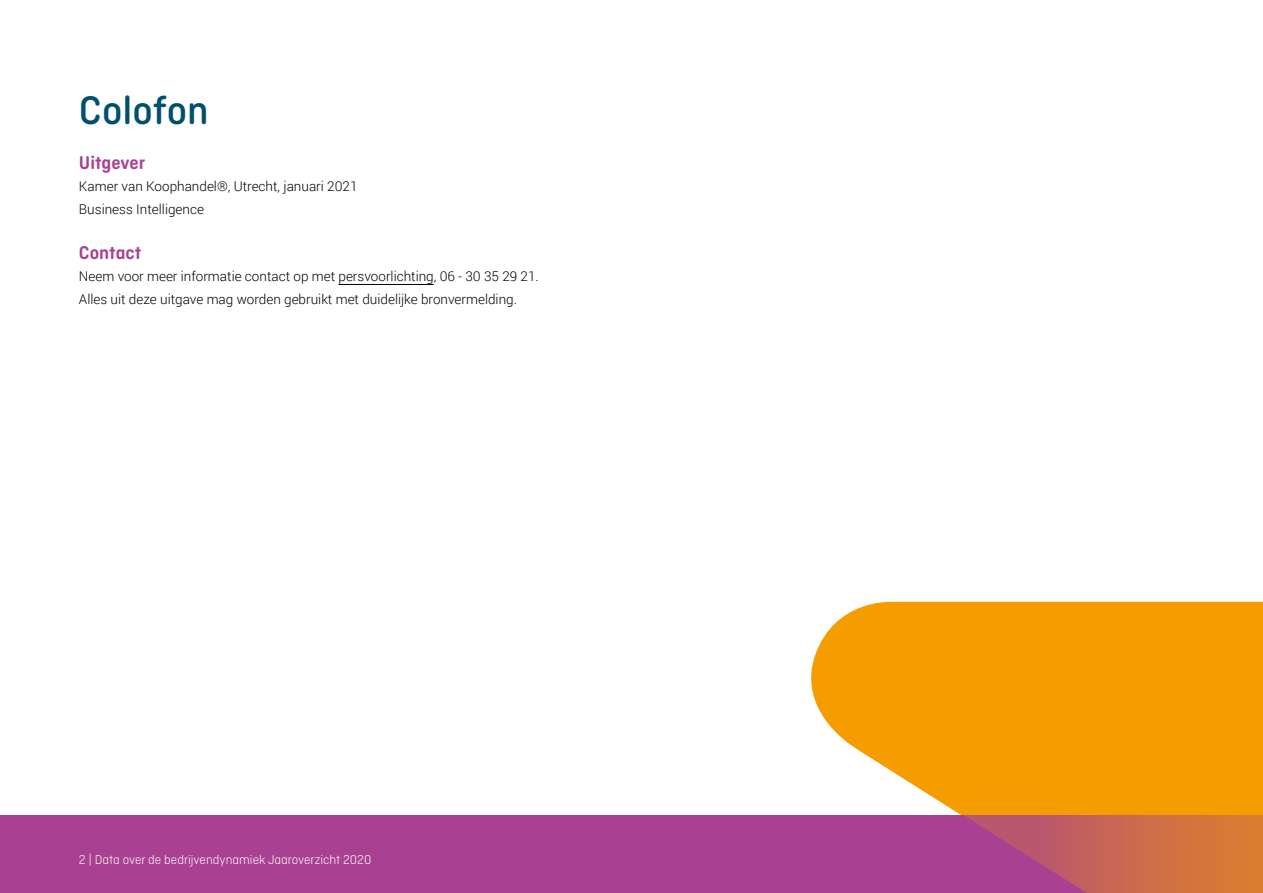
<style>
.page{position:relative;width:1263px;height:893px;background:#fff}
.page>*{position:absolute;margin:0;border:0;box-sizing:border-box;transform-origin:0 0}
._5_Kop_1{font:500 42px "Ciutadella Rounded";color:#00506d}
._2_Tussenkop{font:600 19.5px "Ciutadella Rounded";color:#a84191}
._0_plat{font:300 13.5px/22.5px "Roboto";color:#000}
.t1{font:300 13.5px "Ciutadella Rounded";color:#fff}
</style>
<div class="page">
<svg style="left:811px;top:601px;width:452px;height:214px;background:#f5a519"></svg>
<div style="left:0;top:815px;width:1263px;height:78px;background:#a84191"></div>
<svg style="left:964px;top:815px;width:299px;height:78px"></svg>
<hr style="left:338px;top:284px;width:96px;height:1px;background:#000">
<h2 class="_5_Kop_1" style="left:79px;top:87px;width:131px">Colofon</h2>
<h3 class="_2_Tussenkop" style="left:79px;top:151px;width:68px">Uitgever</h3>
<p class="_0_plat" style="left:79px;top:175px;width:280px">Kamer van Koophandel®, Utrecht, januari 2021<br>Business Intelligence</p>
<h3 class="_2_Tussenkop" style="left:79px;top:241px;width:64px">Contact</h3>
<p class="_0_plat" style="left:79px;top:265px;width:461px">Neem voor meer informatie contact op met persvoorlichting, 06 - 30 35 29 21.</p>
<p class="_0_plat" style="left:79px;top:287px;width:439px">Alles uit deze uitgave mag worden gebruikt met duidelijke bronvermelding.</p>
<p class="t1" style="left:79px;top:852px;width:294px">2 | Data over de bedrijvendynamiek Jaaroverzicht 2020</p>
</div>
